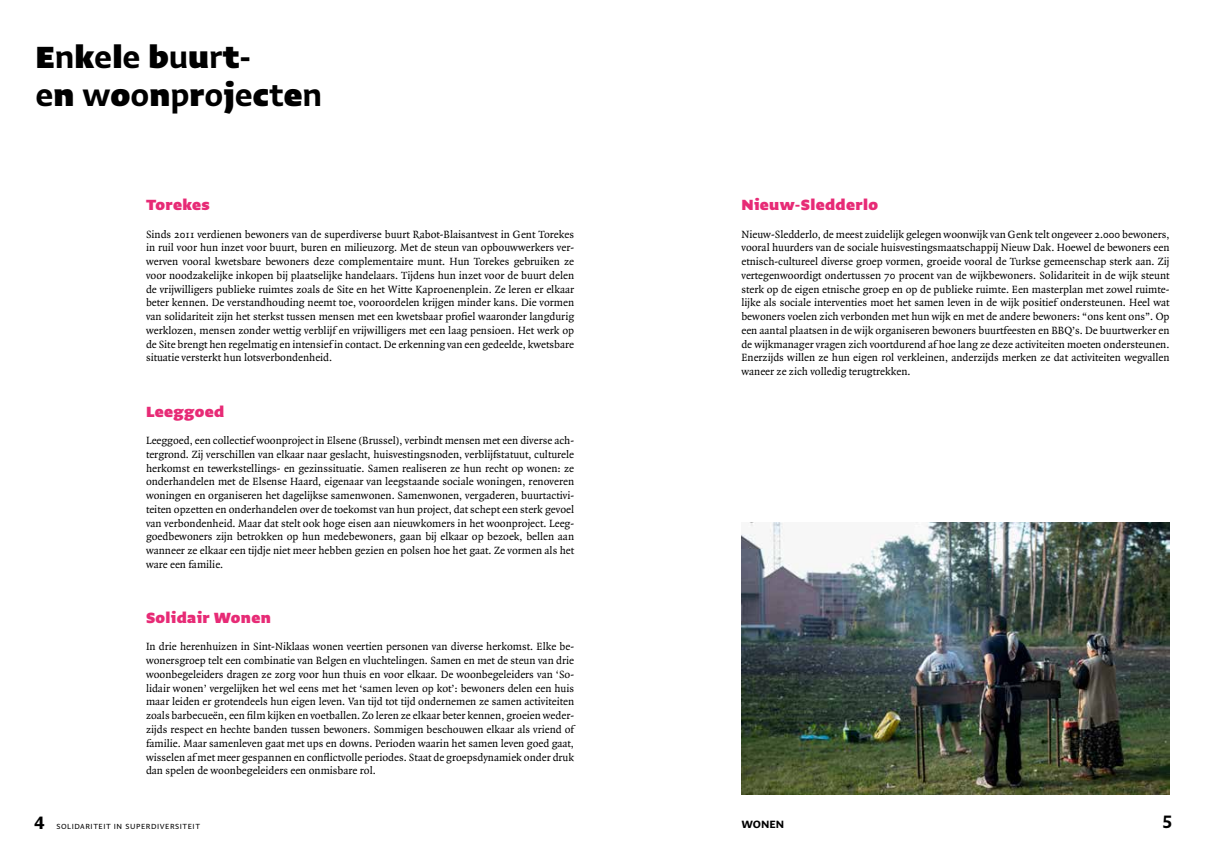
<style>
.page{position:relative;width:1205px;height:851px;background:#fff}
.page>*{position:absolute;margin:0;border:0;box-sizing:border-box;transform-origin:0 0}
.t1{font:700 36.25px "Greta Arabic AR+LT";color:#000}
.t2{font:900 36.25px "Greta Arabic AR+LT";color:#000}
.t3{font:700 21.25px "Greta Arabic AR+LT";color:#000}
.t4{font:900 17.5px "Greta Arabic AR+LT";letter-spacing:.02em;color:#e72b76}
.t5{font:700 12.5px "Greta Arabic AR+LT";color:#000}
.t6{font:11.25px/13.8px "Quadraat";color:#000;text-align:justify}
.t7{font:8.75px "Greta Arabic AR+LT";letter-spacing:.06em;color:#000}
.s1{font-weight:700}
.s2{font-weight:900}
</style>
<div class="page">
<img style="left:741px;top:522px;width:428px;height:272px">
<h1 class="t2" style="left:35px;top:25px;width:217px">E<span class="s1">n</span>k<span class="s1">e</span>l<span class="s1">e</span> b<span class="s1">u</span>u<span class="s1">r</span>t-</h1>
<h1 class="t1" style="left:35px;top:63px;width:288px">e<span class="s2">n</span> w<span class="s2">o</span>o<span class="s2">n</span>p<span class="s2">r</span>o<span class="s2">j</span>e<span class="s2">c</span>t<span class="s2">e</span>n</h1>
<h3 class="t4" style="left:146px;top:189px;width:65px">Torekes</h3>
<p class="t6" style="left:146px;top:227px;width:430px">Sinds 2011 verdienen bewoners van de superdiverse buurt Rabot-Blaisantvest in Gent Torekes</p>
<p class="t6" style="left:146px;top:255px;width:430px">werven vooral kwetsbare bewoners deze complementaire munt. Hun Torekes gebruiken ze</p>
<p class="t6" style="left:146px;top:241px;width:430px">in ruil voor hun inzet voor buurt, buren en milieuzorg. Met de steun van opbouwwerkers ver-</p>
<p class="t6" style="left:146px;top:269px;width:430px">voor noodzakelijke inkopen bij plaatselijke handelaars. Tijdens hun inzet voor de buurt delen de vrijwilligers publieke ruimtes zoals de Site en het Witte Kaproenenplein. Ze leren er elkaar beter kennen. De verstandhouding neemt toe, vooroordelen krijgen minder kans. Die vormen van solidariteit zijn het sterkst tussen mensen met een kwetsbaar profiel waaronder langdurig werklozen, mensen zonder wettig verblijf en vrijwilligers met een laag pensioen. Het werk op de Site brengt hen regelmatig en intensiefin contact. De erkenning van een gedeelde, kwetsbare situatie versterkt hun lotsverbondenheid.</p>
<h3 class="t4" style="left:146px;top:395px;width:80px">Leeggoed</h3>
<p class="t6" style="left:146px;top:447px;width:430px">tergrond. Zij verschillen van elkaar naar geslacht, huisvestingsnoden, verblijfstatuut, culturele</p>
<p class="t6" style="left:146px;top:434px;width:430px">Leeggoed, een collectiefwoonproject in Elsene (Brussel ,) verbindt mensen met een diverse ach-</p>
<p class="t6" style="left:146px;top:461px;width:430px">herkomst en tewerkstellings- en gezinssituatie. Samen realiseren ze hun recht op wonen: ze onderhandelen met de Elsense Haard, eigenaar van leegstaande sociale woningen, renoveren</p>
<p class="t6" style="left:146px;top:502px;width:430px">teiten opzetten en onderhandelen over de toekomst van hun project, dat schept een sterk gevoel</p>
<p class="t6" style="left:146px;top:489px;width:430px">woningen en organiseren het dagelijkse samenwonen. Samenwonen, vergaderen, buurtactivi-</p>
<p class="t6" style="left:146px;top:530px;width:430px">goedbewoners zijn betrokken op hun medebewoners, gaan bij elkaar op bezoek, bellen aan</p>
<p class="t6" style="left:146px;top:516px;width:430px">van verbondenheid. Maar dat stelt ook hoge eisen aan nieuwkomers in het woonproject. Leeg-</p>
<p class="t6" style="left:146px;top:544px;width:430px">wanneer ze elkaar een tijdje niet meer hebben gezien en polsen hoe het gaat. Ze vormen als het ware een familie.</p>
<h3 class="t4" style="left:146px;top:602px;width:126px">Solidair Wonen</h3>
<p class="t6" style="left:146px;top:654px;width:430px">wonersgroep telt een combinatie van Belgen en vluchtelingen. Samen en met de steun van drie</p>
<p class="t6" style="left:146px;top:640px;width:430px">In drie herenhuizen in Sint-Niklaas wonen veertien personen van diverse herkomst. Elke be-</p>
<p class="t6" style="left:146px;top:681px;width:430px">lidair wonen’ vergelijken het wel eens met het ‘samen leven op kot :’ bewoners delen een huis</p>
<p class="t6" style="left:146px;top:667px;width:430px">woonbegeleiders dragen ze zorg voor hun thuis en voor elkaar. De woonbegeleiders van ‘So-</p>
<p class="t6" style="left:146px;top:695px;width:430px">maar leiden er grotendeels hun eigen leven. Van tijd tot tijd ondernemen ze samen activiteiten</p>
<p class="t6" style="left:146px;top:722px;width:430px">zijds respect en hechte banden tussen bewoners. Sommigen beschouwen elkaar als vriend of</p>
<p class="t6" style="left:146px;top:709px;width:430px">zoals barbecueën, een film kijken en voetballen. Zo leren ze elkaar beter kennen, groeien weder-</p>
<p class="t6" style="left:146px;top:736px;width:430px">familie. Maar samenleven gaat met ups en downs. Perioden waarin het samen leven goed gaat, wisselen afmet meer gespannen en conflictvolle periodes. Staat de groepsdynamiek onder druk dan spelen de woonbegeleiders een onmisbare rol.</p>
<h2 class="t3" style="left:34px;top:803px;width:12px">4</h2>
<p class="t7" style="left:56px;top:818px;width:145px">SOLIDARITEIT IN SUPERDIVERSITEIT</p>
<h3 class="t4" style="left:741px;top:189px;width:138px">Nieuw-Sledderlo</h3>
<p class="t6" style="left:741px;top:227px;width:430px">Nieuw-Sledderlo, de meest zuidelijk gelegen woonwijk van Genk telt ongeveer 2.000 bewoners, vooral huurders van de sociale huisvestingsmaatschappij Nieuw Dak. Hoewel de bewoners een etnisch-cultureel diverse groep vormen, groeide vooral de Turkse gemeenschap sterk aan. Zij vertegenwoordigt ondertussen 70 procent van de wijkbewoners. Solidariteit in de wijk steunt</p>
<p class="t6" style="left:741px;top:296px;width:430px">lijke als sociale interventies moet het samen leven in de wijk positief ondersteunen. Heel wat</p>
<p class="t6" style="left:741px;top:282px;width:430px">sterk op de eigen etnische groep en op de publieke ruimte. Een masterplan met zowel ruimte-</p>
<p class="t6" style="left:741px;top:310px;width:430px">bewoners voelen zich verbonden met hun wijk en met de andere bewoners “: ons kent ons .” Op een aantal plaatsen in de wijk organiseren bewoners buurtfeesten en BBQ .s’ De buurtwerker en de wijkmanager vragen zich voortdurend afhoe lang ze deze activiteiten moeten ondersteunen.<br>Enerzijds willen ze hun eigen rol verkleinen, anderzijds merken ze dat activiteiten wegvallen waneer ze zich volledig terugtrekken.</p>
<p class="t5" style="left:741px;top:813px;width:44px">WONEN</p>
<h2 class="t3" style="left:1162px;top:802px;width:11px">5</h2>
</div>
